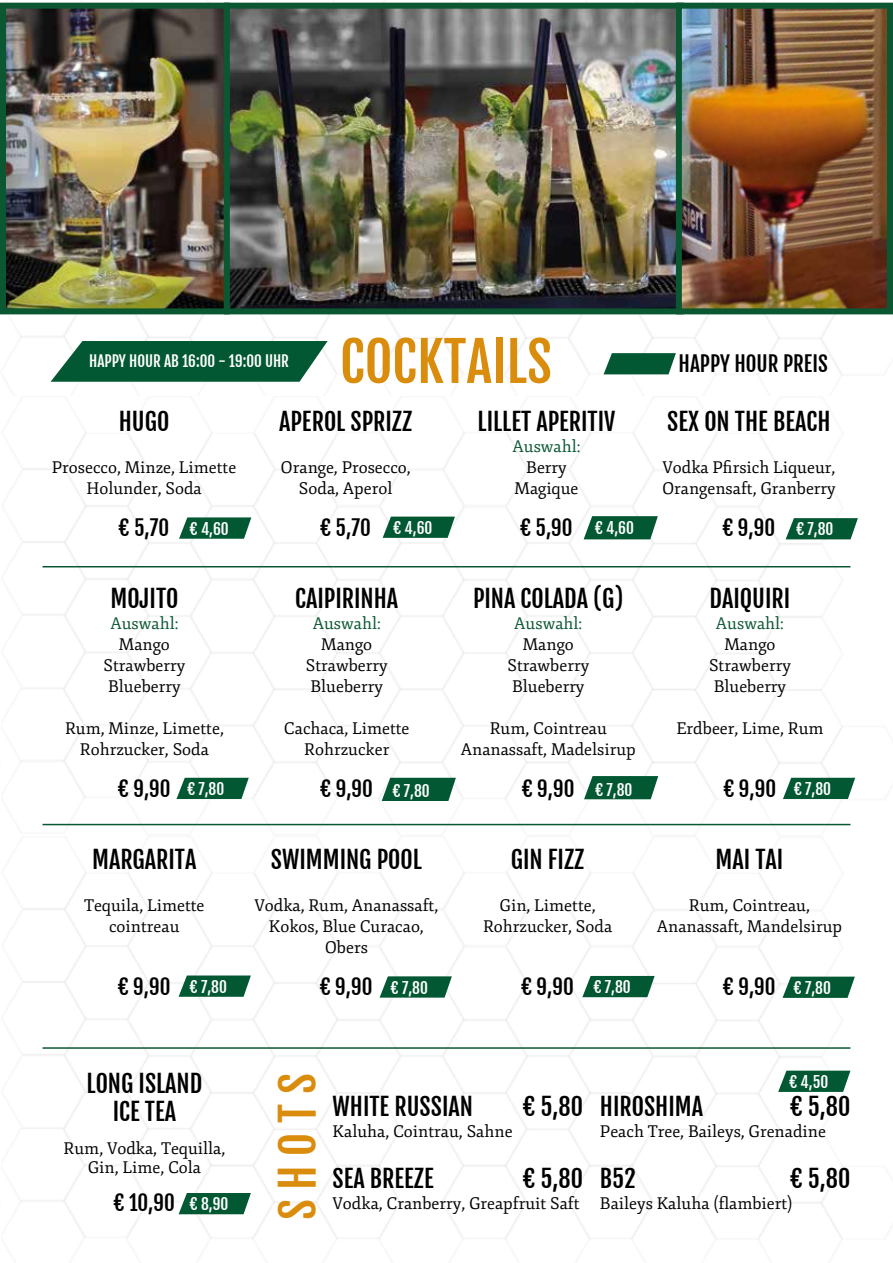
<style>
.page{position:relative;width:893px;height:1263px;background:#fff}
.page>*{position:absolute;margin:0;border:0;box-sizing:border-box;transform-origin:0 0}
.t1{font:54px "Fjalla One";color:#da8c0c}
.t2{font:45px "Fjalla One";color:#da8c0c}
.t3{font:24px/28.8px "Fjalla One";color:#000;text-align:center}
.t4{font:21px "Fjalla One";color:#000}
.t5{font:16.5px/21px "Fjord One";color:#000;text-align:center}
.t6{font:16.5px "Fjord One";color:#0b5732}
.t7{font:15.3px "Fjalla One";color:#fff}
.t8{font:15px "Fjalla One";color:#fff}
.s1{font-size:15.3px;color:#fff}
</style>
<div class="page">
<img style="left:0;top:2px;width:893px;height:1238px">
<img style="left:0;top:395px;width:1px;height:845px">
<img style="left:7px;top:10px;width:216px;height:297px">
<div style="left:0;top:3px;width:230px;height:311px;border:6px solid #0b5732"></div>
<svg style="left:179px;top:517px;width:72px;height:22px;background:#236e4d"></svg>
<svg style="left:383px;top:517px;width:72px;height:21px;background:#1d6a48"></svg>
<svg style="left:584px;top:516px;width:74px;height:23px;background:#1e6a48"></svg>
<svg style="left:176px;top:778px;width:73px;height:21px;background:#1f6b49"></svg>
<svg style="left:382px;top:778px;width:74px;height:23px;background:#1c6947"></svg>
<svg style="left:584px;top:776px;width:74px;height:23px;background:#1d6948"></svg>
<svg style="left:786px;top:518px;width:72px;height:21px;background:#1d6a48"></svg>
<svg style="left:783px;top:778px;width:72px;height:21px;background:#1c6947"></svg>
<svg style="left:783px;top:977px;width:72px;height:21px;background:#1d6a48"></svg>
<svg style="left:179px;top:975px;width:72px;height:22px;background:#236e4d"></svg>
<svg style="left:380px;top:976px;width:72px;height:22px;background:#236e4d"></svg>
<svg style="left:582px;top:976px;width:73px;height:21px;background:#1f6b49"></svg>
<svg style="left:778px;top:1071px;width:72px;height:21px;background:#1d6948"></svg>
<hr style="left:43px;top:566px;width:807px;height:1px;background:#0b5732">
<hr style="left:43px;top:824px;width:807px;height:1px;background:#0b5732">
<hr style="left:43px;top:1047px;width:807px;height:2px;background:#0b5732">
<svg style="left:179px;top:1193px;width:72px;height:21px;background:#1c6947"></svg>
<img style="left:231px;top:10px;width:445px;height:297px">
<div style="left:224px;top:3px;width:460px;height:311px;border:6px solid #0b5732"></div>
<img style="left:683px;top:10px;width:203px;height:297px">
<div style="left:676px;top:3px;width:217px;height:311px;border:6px solid #0b5732"></div>
<hr style="left:0;top:0;width:893px;height:1px;background:#045732">
<hr style="left:892px;top:0;width:1px;height:314px;background:#045732">
<svg style="left:604px;top:353px;width:72px;height:21px;background:#1d6a48"></svg>
<svg style="left:51px;top:341px;width:277px;height:41px;background:#1e6a49"></svg>
<h1 class="t1" style="left:340px;top:328px;width:213px">COCKTAILS</h1>
<p class="t8" style="left:89px;top:352px;width:201px">HAPPY HOUR AB 16:00 - 19:00 UHR</p>
<p class="t4" style="left:679px;top:350px;width:151px">HAPPY HOUR PREIS</p>
<h3 class="t3" style="left:119px;top:407px;width:52px">HUGO</h3>
<p class="t5" style="left:52px;top:457px;width:186px">Prosecco, Minze, Limette<br>Holunder, Soda</p>
<p class="t4" style="left:119px;top:515px;width:111px">€ 5,70 <span class="s1">€ 4,60</span></p>
<h3 class="t3" style="left:110px;top:584px;width:69px">MOJITO</h3>
<p class="t6" style="left:110px;top:613px;width:70px">Auswahl:</p>
<p class="t5" style="left:104px;top:634px;width:83px">Mango<br>Strawberry<br>Blueberry</p>
<p class="t5" style="left:65px;top:718px;width:160px">Rum, Minze, Limette,<br>Rohrzucker, Soda</p>
<p class="t4" style="left:118px;top:776px;width:108px">€ 9,90 <span class="s1">€ 7,80</span></p>
<h3 class="t3" style="left:279px;top:407px;width:135px">APEROL SPRIZZ</h3>
<p class="t5" style="left:281px;top:457px;width:132px">Orange, Prosecco,<br>Soda, Aperol</p>
<p class="t4" style="left:320px;top:515px;width:113px">€ 5,70 <span class="s1">€ 4,60</span></p>
<h3 class="t3" style="left:295px;top:584px;width:105px">CAIPIRINHA</h3>
<p class="t6" style="left:313px;top:613px;width:70px">Auswahl:</p>
<p class="t5" style="left:306px;top:634px;width:83px">Mango<br>Strawberry<br>Blueberry</p>
<p class="t5" style="left:284px;top:718px;width:127px">Cachaca, Limette<br>Rohrzucker</p>
<p class="t4" style="left:321px;top:776px;width:111px">€ 9,90 <span class="s1">€ 7,80</span></p>
<h3 class="t3" style="left:478px;top:407px;width:139px">LILLET APERITIV</h3>
<p class="t6" style="left:512px;top:436px;width:70px">Auswahl:</p>
<p class="t5" style="left:515px;top:457px;width:65px">Berry<br>Magique</p>
<p class="t4" style="left:520px;top:515px;width:115px">€ 5,90 <span class="s1">€ 4,60</span></p>
<h3 class="t3" style="left:473px;top:584px;width:152px">PINA COLADA (G)</h3>
<p class="t6" style="left:514px;top:613px;width:70px">Auswahl:</p>
<p class="t5" style="left:507px;top:634px;width:83px">Mango<br>Strawberry<br>Blueberry</p>
<p class="t5" style="left:461px;top:718px;width:177px">Rum, Cointreau<br>Ananassaft, Madelsirup</p>
<p class="t4" style="left:522px;top:776px;width:112px">€ 9,90 <span class="s1">€ 7,80</span></p>
<h3 class="t3" style="left:511px;top:845px;width:75px">GIN FIZZ</h3>
<p class="t5" style="left:483px;top:895px;width:131px">Gin, Limette,<br>Rohrzucker, Soda</p>
<h3 class="t3" style="left:92px;top:845px;width:106px">MARGARITA</h3>
<p class="t5" style="left:84px;top:895px;width:122px">Tequila, Limette cointreau</p>
<h3 class="t3" style="left:271px;top:845px;width:152px">SWIMMING POOL</h3>
<p class="t5" style="left:254px;top:895px;width:185px">Vodka, Rum, Ananassaft,<br>Kokos, Blue Curacao,<br>Obers</p>
<p class="t4" style="left:320px;top:974px;width:54px">€ 9,90</p>
<p class="t4" style="left:521px;top:974px;width:54px">€ 9,90</p>
<p class="t4" style="left:118px;top:974px;width:54px">€ 9,90</p>
<p class="t7" style="left:190px;top:977px;width:38px">€ 7,80</p>
<p class="t7" style="left:391px;top:978px;width:38px">€ 7,80</p>
<p class="t7" style="left:594px;top:978px;width:38px">€ 7,80</p>
<h3 class="t3" style="left:667px;top:407px;width:165px">SEX ON THE BEACH</h3>
<p class="t5" style="left:662px;top:457px;width:175px;text-align:left">Vodka Pfirsich Liqueur,<br>Orangensaft, Granberry</p>
<p class="t4" style="left:723px;top:515px;width:112px">€ 9,90 <span class="s1">€ 7,80</span></p>
<h3 class="t3" style="left:710px;top:584px;width:82px">DAIQUIRI</h3>
<p class="t6" style="left:716px;top:613px;width:70px">Auswahl:</p>
<p class="t5" style="left:709px;top:634px;width:83px">Mango<br>Strawberry<br>Blueberry</p>
<p class="t5" style="left:676px;top:718px;width:149px">Erdbeer, Lime, Rum</p>
<p class="t4" style="left:724px;top:775px;width:109px">€ 9,90 <span class="s1">€ 7,80</span></p>
<h3 class="t3" style="left:716px;top:845px;width:69px">MAI TAI</h3>
<p class="t5" style="left:657px;top:895px;width:187px">Rum, Cointreau,<br>Ananassaft, Mandelsirup</p>
<p class="t4" style="left:723px;top:974px;width:109px">€ 9,90 <span class="s1">€ 7,80</span></p>
<h3 class="t3" style="left:87px;top:1069px;width:117px">LONG ISLAND<br>ICE TEA</h3>
<p class="t5" style="left:64px;top:1139px;width:163px;line-height:19.2px">Rum, Vodka, Tequilla,<br>Gin, Lime, Cola</p>
<p class="t4" style="left:114px;top:1190px;width:63px">€ 10,90</p>
<p class="t7" style="left:190px;top:1195px;width:40px">€ 8,90</p>
<h2 class="t2" style="left:270px;top:1220px;width:149px;rotate:-90deg">S H O T S</h2>
<h3 class="t3" style="left:333px;top:1092px;width:142px">WHITE RUSSIAN</h3>
<h3 class="t3" style="left:523px;top:1092px;width:61px">€ 5,80</h3>
<p class="t5" style="left:333px;top:1121px;width:181px">Kaluha, Cointrau, Sahne</p>
<h3 class="t3" style="left:333px;top:1164px;width:103px">SEA BREEZE</h3>
<h3 class="t3" style="left:523px;top:1164px;width:61px">€ 5,80</h3>
<p class="t5" style="left:333px;top:1193px;width:249px">Vodka, Cranberry, Greapfruit Saft</p>
<p class="t7" style="left:789px;top:1072px;width:40px">€ 4,50</p>
<h3 class="t3" style="left:600px;top:1092px;width:105px">HIROSHIMA</h3>
<h3 class="t3" style="left:791px;top:1092px;width:61px">€ 5,80</h3>
<p class="t5" style="left:600px;top:1121px;width:228px">Peach Tree, Baileys, Grenadine</p>
<h3 class="t3" style="left:600px;top:1164px;width:37px">B52</h3>
<h3 class="t3" style="left:791px;top:1164px;width:61px">€ 5,80</h3>
<p class="t5" style="left:600px;top:1193px;width:194px">Baileys Kaluha (flambiert)</p>
</div>
